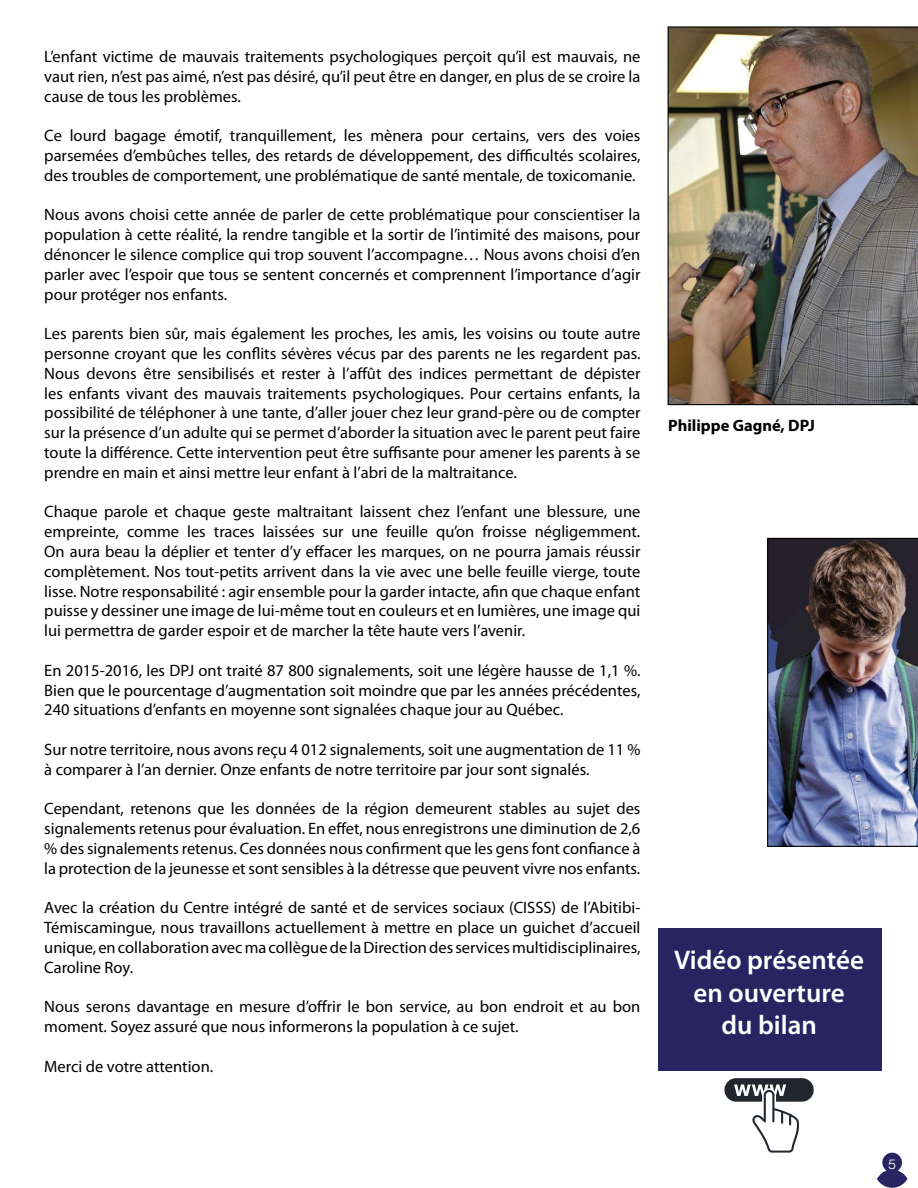
<style>
.page{position:relative;width:918px;height:1188px;background:#fff}
.page>*{position:absolute;margin:0;border:0;box-sizing:border-box;transform-origin:0 0}
.t1{font:600 27px/32.4px "Myriad Pro";color:#fff;text-align:center}
.t2{font:16.5px/19.8px "Myriad Pro";color:#000;text-align:justify}
.t3{font:700 16.5px "Myriad Pro";color:#000}
.t4{font:13.5px "Tofino";color:#fff}
</style>
<div class="page">
<svg style="left:877px;top:1153px;width:31px;height:35px"></svg>
<img style="left:767px;top:538px;width:151px;height:309px">
<img style="left:668px;top:26px;width:250px;height:379px">
<div style="left:659px;top:929px;width:223px;height:142px;background:#282461"></div>
<svg style="left:725px;top:1078px;width:89px;height:75px"></svg>
<p class="t2" style="left:44px;top:46px;width:598px">L’enfant victime de mauvais traitements psychologiques perçoit qu’il est mauvais, ne vaut rien, n’est pas aimé, n’est pas désiré, qu’il peut être en danger, en plus de se croire la cause de tous les problèmes.</p>
<p class="t2" style="left:44px;top:126px;width:598px">Ce lourd bagage émotif, tranquillement, les mènera pour certains, vers des voies parsemées d’embûches telles, des retards de développement, des difficultés scolaires, des troubles de comportement, une problématique de santé mentale, de toxicomanie.</p>
<p class="t2" style="left:44px;top:205px;width:598px">Nous avons choisi cette année de parler de cette problématique pour conscientiser la population à cette réalité, la rendre tangible et la sortir de l’intimité des maisons, pour dénoncer le silence complice qui trop souvent l’accompagne… Nous avons choisi d’en parler avec l’espoir que tous se sentent concernés et comprennent l’importance d’agir pour protéger nos enfants.</p>
<p class="t2" style="left:44px;top:324px;width:598px">Les parents bien sûr, mais également les proches, les amis, les voisins ou toute autre personne croyant que les conflits sévères vécus par des parents ne les regardent pas.<br>Nous devons être sensibilisés et rester à l’affût des indices permettant de dépister les enfants vivant des mauvais traitements psychologiques. Pour certains enfants, la possibilité de téléphoner à une tante, d’aller jouer chez leur grand-père ou de compter sur la présence d’un adulte qui se permet d’aborder la situation avec le parent peut faire toute la différence. Cette intervention peut être suffisante pour amener les parents à se prendre en main et ainsi mettre leur enfant à l’abri de la maltraitance.</p>
<p class="t2" style="left:44px;top:502px;width:598px">Chaque parole et chaque geste maltraitant laissent chez l’enfant une blessure, une empreinte, comme les traces laissées sur une feuille qu’on froisse négligemment.<br>On aura beau la déplier et tenter d’y effacer les marques, on ne pourra jamais réussir complètement. Nos tout-petits arrivent dans la vie avec une belle feuille vierge, toute lisse. Notre responsabilité : agir ensemble pour la garder intacte, afin que chaque enfant puisse y dessiner une image de lui-même tout en couleurs et en lumières, une image qui lui permettra de garder espoir et de marcher la tête haute vers l’avenir.</p>
<p class="t2" style="left:44px;top:660px;width:598px">En 2015-2016, les DPJ ont traité 87 800 signalements, soit une légère hausse de 1,1 %.<br>Bien que le pourcentage d’augmentation soit moindre que par les années précédentes, 240 situations d’enfants en moyenne sont signalées chaque jour au Québec.</p>
<p class="t2" style="left:44px;top:739px;width:598px">Sur notre territoire, nous avons reçu 4 012 signalements, soit une augmentation de 11 % à comparer à l’an dernier. Onze enfants de notre territoire par jour sont signalés.</p>
<p class="t2" style="left:44px;top:799px;width:598px">Cependant, retenons que les données de la région demeurent stables au sujet des signalements retenus pour évaluation. En effet, nous enregistrons une diminution de 2,6 % des signalements retenus. Ces données nous confirment que les gens font confiance à la protection de la jeunesse et sont sensibles à la détresse que peuvent vivre nos enfants.</p>
<p class="t2" style="left:44px;top:898px;width:598px">Avec la création du Centre intégré de santé et de services sociaux (CISSS) de l’Abitibi-Témiscamingue, nous travaillons actuellement à mettre en place un guichet d’accueil unique, en collaboration avec ma collègue de la Direction des services multidisciplinaires, Caroline Roy.</p>
<p class="t2" style="left:44px;top:997px;width:598px">Nous serons davantage en mesure d’offrir le bon service, au bon endroit et au bon moment. Soyez assuré que nous informerons la population à ce sujet.</p>
<p class="t2" style="left:44px;top:1056px;width:170px">Merci de votre attention.</p>
<p class="t3" style="left:668px;top:415px;width:148px">Philippe Gagné, DPJ</p>
<h1 class="t1" style="left:674px;top:943px;width:191px">Vidéo présentée en ouverture<br>du bilan</h1>
<p class="t4" style="left:888px;top:1154px;width:9px">5</p>
</div>
